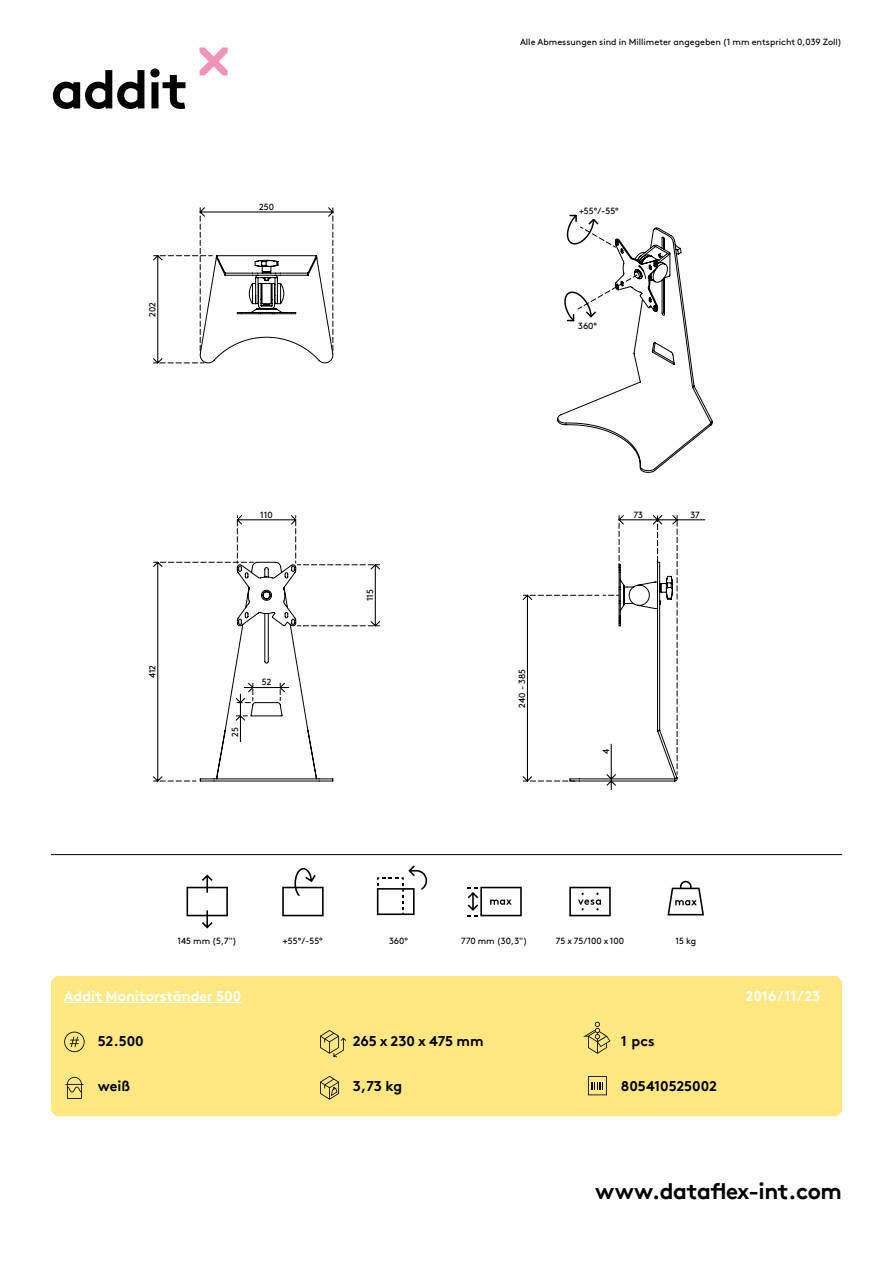
<style>
.page{position:relative;width:893px;height:1263px;background:#fff}
.page>*{position:absolute;margin:0;border:0;box-sizing:border-box;transform-origin:0 0}
.hoofdstuk{font:700 54px "Brown Pro TT";letter-spacing:-.02em;color:#000}
.t1{font:700 22.5px "Brown Pro TT";letter-spacing:-.02em;color:#000}
.specificaties{font:700 14.25px "Brown Pro TT";color:#000}
.t2{font:700 14.25px "Brown Pro TT";color:#fff}
.t3{font:9px "Brown";color:#000}
.t4{font:9px "Brown Pro TT Regular Alt";color:#000}
</style>
<div class="page">
<svg style="left:200px;top:47px;width:28px;height:28px"></svg>
<hr style="left:51px;top:854px;width:791px;height:1px;background:#000">
<svg style="left:187px;top:874px;width:41px;height:54px"></svg>
<svg style="left:282px;top:868px;width:42px;height:48px"></svg>
<svg style="left:377px;top:865px;width:50px;height:50px"></svg>
<svg style="left:468px;top:887px;width:54px;height:29px"></svg>
<svg style="left:569px;top:887px;width:42px;height:29px"></svg>
<svg style="left:667px;top:881px;width:37px;height:34px"></svg>
<div style="left:51px;top:976px;width:791px;height:140px;background:#ffe782"></div>
<svg style="left:153px;top:207px;width:227px;height:575px"></svg>
<svg style="left:557px;top:214px;width:156px;height:259px"></svg>
<svg style="left:522px;top:515px;width:184px;height:275px"></svg>
<svg style="left:64px;top:1032px;width:21px;height:20px"></svg>
<svg style="left:65px;top:1077px;width:18px;height:22px"></svg>
<svg style="left:320px;top:1030px;width:26px;height:27px"></svg>
<svg style="left:583px;top:1022px;width:27px;height:32px"></svg>
<svg style="left:320px;top:1076px;width:19px;height:24px"></svg>
<svg style="left:588px;top:1076px;width:19px;height:19px"></svg>
<hr style="left:64px;top:1002px;width:177px;height:1px;background:#fff">
<p class="hoofdstuk" style="left:51px;top:46px;width:139px">addit</p>
<p class="t4" style="left:146px;top:317px;width:16px;rotate:-90deg">202</p>
<p class="t4" style="left:259px;top:200px;width:16px">250</p>
<p class="t4" style="left:146px;top:678px;width:15px;rotate:-90deg">412</p>
<p class="t4" style="left:260px;top:508px;width:14px">110</p>
<p class="t4" style="left:228px;top:737px;width:11px;rotate:-90deg">25</p>
<p class="t4" style="left:262px;top:675px;width:11px">52</p>
<p class="t4" style="left:363px;top:601px;width:14px;rotate:-90deg">115</p>
<p class="t3" style="left:520px;top:35px;width:323px">Alle Abmessungen sind in Millimeter angegeben (1 mm entspricht 0,039 Zoll)</p>
<p class="t4" style="left:579px;top:204px;width:41px">+55°/-55°</p>
<p class="t4" style="left:578px;top:319px;width:21px">360°</p>
<p class="t4" style="left:515px;top:708px;width:41px;rotate:-90deg">240 - 385</p>
<p class="t4" style="left:634px;top:508px;width:11px">73</p>
<p class="t4" style="left:690px;top:508px;width:11px">37</p>
<p class="t4" style="left:599px;top:754px;width:7px;rotate:-90deg">4</p>
<p class="t3" style="left:177px;top:934px;width:61px">145 mm (5,7")</p>
<p class="t3" style="left:283px;top:934px;width:41px">+55°/-55°</p>
<p class="t3" style="left:389px;top:934px;width:21px">360°</p>
<p class="t3" style="left:461px;top:934px;width:68px">770 mm (30,3")</p>
<p class="t3" style="left:556px;top:934px;width:70px">75 x 75/100 x 100</p>
<p class="t3" style="left:675px;top:934px;width:22px">15 kg</p>
<h3 class="t2" style="left:64px;top:985px;width:179px">Addit Monitorständer 500</h3>
<h3 class="t2" style="left:746px;top:985px;width:76px">2016/11/23</h3>
<h3 class="specificaties" style="left:98px;top:1029px;width:48px">52.500</h3>
<p class="specificaties" style="left:98px;top:1074px;width:34px">weiß</p>
<p class="specificaties" style="left:353px;top:1029px;width:132px">265 x 230 x 475 mm</p>
<p class="specificaties" style="left:621px;top:1029px;width:35px">1 pcs</p>
<p class="specificaties" style="left:353px;top:1074px;width:51px">3,73 kg</p>
<h3 class="specificaties" style="left:621px;top:1074px;width:98px">805410525002</h3>
<h2 class="t1" style="left:595px;top:1173px;width:248px">www.dataflex-int.com</h2>
</div>
